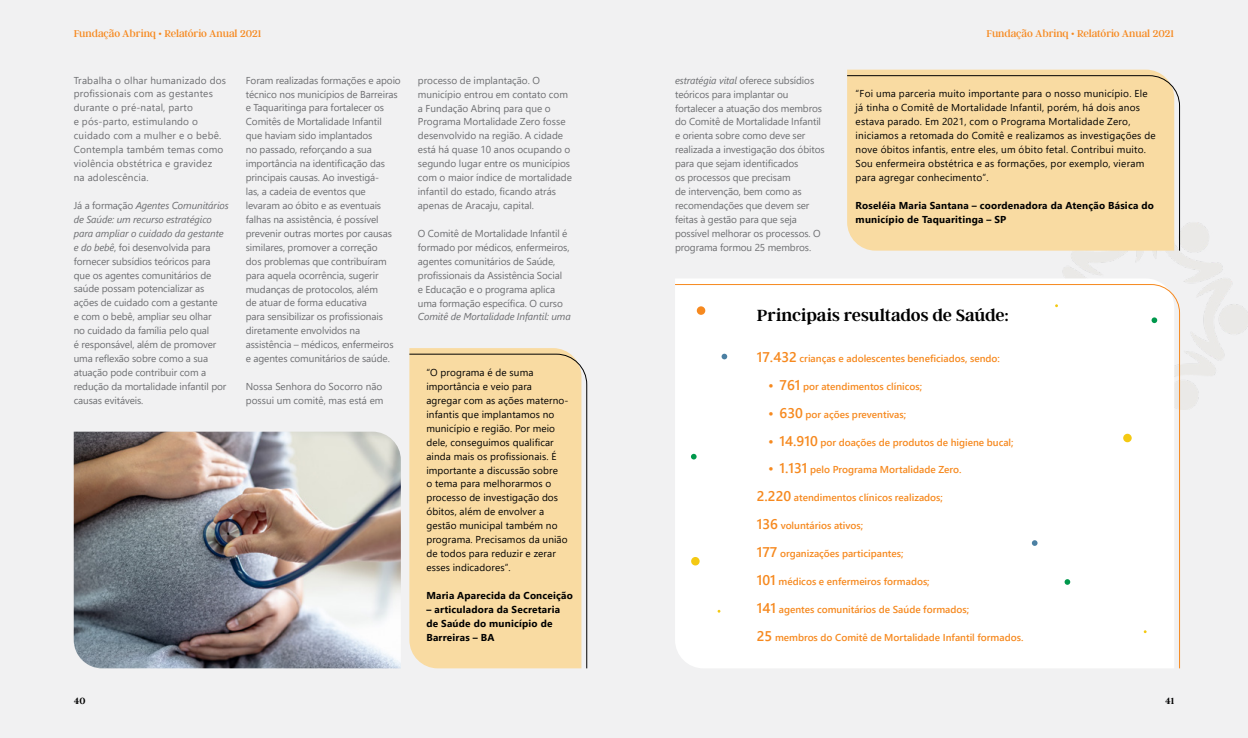
<style>
.page{position:relative;width:1248px;height:738px;background:#fff}
.page>*{position:absolute;margin:0;border:0;box-sizing:border-box;transform-origin:0 0}
.t1{font:600 18px "Argent CF";letter-spacing:-.005em;color:#000}
.t2{font:11px "Argent CF";color:#f6891f}
.t3{font:10px/13.9px "Segoe UI";letter-spacing:-.01em;color:#6d6e71}
.t4{font:10px/13.9px "Segoe UI";letter-spacing:.01em;color:#000}
.t5{font:600 10px "Segoe UI";color:#f6891f}
.t6{font:10px/13.9px "Segoe UI";letter-spacing:.02em;color:#6d6e71}
.t7{font:700 10px/13.9px "Segoe UI";letter-spacing:.02em;color:#000}
.t8{font:italic 10px "Segoe UI";letter-spacing:-.01em;color:#6d6e71}
.t9{font:600 10px "Argent CF";color:#000}
.s1{font-style:italic}
.s2{font-size:14px}
</style>
<div class="page">
<div style="left:0;top:0;width:624px;height:737px;background:#f1f1f2"></div>
<div style="left:624px;top:0;width:623px;height:737px;background:#f1f1f2"></div>
<img style="left:74px;top:431px;width:327px;height:236px">
<div style="left:409px;top:353px;width:178px;height:315px;background:#f9dba2"></div>
<img style="left:1062px;top:217px;width:185px;height:192px">
<div style="left:847px;top:70px;width:315px;height:5px;background:#f9dba2"></div>
<div style="left:847px;top:75px;width:333px;height:176px;background:#f9dba2"></div>
<div style="left:675px;top:283px;width:505px;height:385px;background:#fff"></div>
<svg style="left:691px;top:453px;width:5px;height:6px"></svg>
<svg style="left:1064px;top:578px;width:6px;height:6px"></svg>
<div style="left:691px;top:556px;width:8px;height:9px;background:#f4c912;border-radius:50%"></div>
<svg style="left:1031px;top:539px;width:6px;height:6px"></svg>
<p class="t2" style="left:74px;top:27px;width:189px">Fundação Abrinq • Relatório Anual 2021</p>
<p class="t2" style="left:986px;top:27px;width:189px">Fundação Abrinq • Relatório Anual 2021</p>
<p class="t6" style="left:74px;top:72px;width:154px">Trabalha o olhar humanizado dos profissionais com as gestantes durante o pré-natal, parto<br>e pós-parto, estimulando o cuidado com a mulher e o bebê.<br>Contempla também temas como violência obstétrica e gravidez<br>na adolescência.</p>
<p class="t3" style="left:74px;top:197px;width:156px">Já a formação <span class="s1">Agentes Comunitários de Saúde: um recurso estratégico para ampliar o cuidado da gestante e do bebê</span>, foi desenvolvida para fornecer subsídios teóricos para que os agentes comunitários de saúde possam potencializar as ações de cuidado com a gestante<br>e com o bebê, ampliar seu olhar<br>no cuidado da família pelo qual<br>é responsável, além de promover uma reflexão sobre como a sua atuação pode contribuir com a redução da mortalidade infantil por causas evitáveis.</p>
<p class="t3" style="left:246px;top:72px;width:156px">Foram realizadas formações e apoio técnico nos municípios de Barreiras e Taquaritinga para fortalecer os<br>Comitês de Mortalidade Infantil que haviam sido implantados<br>no passado, reforçando a sua importância na identificação das principais causas. Ao investigá-<br>las, a cadeia de eventos que levaram ao óbito e as eventuais falhas na assistência, é possível prevenir outras mortes por causas similares, promover a correção<br>dos problemas que contribuíram para aquela ocorrência, sugerir mudanças de protocolos, além<br>de atuar de forma educativa<br>para sensibilizar os profissionais diretamente envolvidos na assistência – médicos, enfermeiros e agentes comunitários de saúde.</p>
<p class="t3" style="left:246px;top:378px;width:139px">Nossa Senhora do Socorro não possui um comitê, mas está em</p>
<p class="t3" style="left:418px;top:72px;width:156px">processo de implantação. O município entrou em contato com a Fundação Abrinq para que o<br>Programa Mortalidade Zero fosse desenvolvido na região. A cidade está há quase 10 anos ocupando o segundo lugar entre os municípios com o maior índice de mortalidade infantil do estado, ficando atrás apenas de Aracaju, capital.</p>
<p class="t3" style="left:418px;top:225px;width:153px">O Comitê de Mortalidade Infantil é formado por médicos, enfermeiros, agentes comunitários de Saúde, profissionais da Assistência Social e Educação e o programa aplica uma formação específica. O curso</p>
<p class="t8" style="left:418px;top:307px;width:154px">Comitê de Mortalidade Infantil: uma</p>
<p class="t4" style="left:426px;top:364px;width:144px">“O programa é de suma importância e veio para agregar com as ações materno&shy;infantis que implantamos no município e região. Por meio dele, conseguimos qualificar ainda mais os profissionais. É importante a discussão sobre<br>o tema para melhorarmos o processo de investigação dos óbitos, além de envolver a gestão municipal também no programa. Precisamos da união de todos para reduzir e zerar esses indicadores”.</p>
<p class="t7" style="left:426px;top:587px;width:148px">Maria Aparecida da Conceição</p>
<p class="t7" style="left:426px;top:601px;width:135px">– articuladora da Secretaria de Saúde do município de<br>Barreiras – BA</p>
<p class="t3" style="left:675px;top:72px;width:151px"><span class="s1">estratégia vital</span> oferece subsídios teóricos para implantar ou fortalecer a atuação dos membros do Comitê de Mortalidade Infantil e orienta sobre como deve ser realizada a investigação dos óbitos para que sejam identificados<br>os processos que precisam<br>de intervenção, bem como as recomendações que devem ser feitas à gestão para que seja possível melhorar os processos. O programa formou 25 membros.</p>
<p class="t4" style="left:855px;top:86px;width:302px">“Foi uma parceria muito importante para o nosso município. Ele já tinha o Comitê de Mortalidade Infantil, porém, há dois anos estava parado. Em 2021, com o Programa Mortalidade Zero, iniciamos a retomada do Comitê e realizamos as investigações de nove óbitos infantis, entre eles, um óbito fetal. Contribui muito.<br>Sou enfermeira obstétrica e as formações, por exemplo, vieram para agregar conhecimento”.</p>
<p class="t7" style="left:855px;top:197px;width:300px">Roseléia Maria Santana – coordenadora da Atenção Básica do município de Taquaritinga – SP</p>
<h1 class="t1" style="left:756px;top:305px;width:253px">Principais resultados de Saúde:</h1>
<p class="t5" style="left:756px;top:349px;width:244px"><span class="s2">17.432</span> crianças e adolescentes beneficiados, sendo:</p>
<p class="t5" style="left:768px;top:376px;width:155px"><span class="s2">• 761</span> por atendimentos clínicos;</p>
<p class="t5" style="left:768px;top:404px;width:139px"><span class="s2">• 630</span> por ações preventivas;</p>
<p class="t5" style="left:768px;top:432px;width:247px"><span class="s2">• 14.910</span> por doações de produtos de higiene bucal;</p>
<p class="t5" style="left:768px;top:460px;width:195px"><span class="s2">• 1.131</span> pelo Programa Mortalidade Zero.</p>
<p class="t5" style="left:756px;top:488px;width:188px"><span class="s2">2.220</span> atendimentos clínicos realizados;</p>
<p class="t5" style="left:756px;top:515px;width:108px"><span class="s2">136</span> voluntários ativos;</p>
<p class="t5" style="left:756px;top:543px;width:148px"><span class="s2">177</span> organizações participantes;</p>
<p class="t5" style="left:756px;top:571px;width:174px"><span class="s2">101</span> médicos e enfermeiros formados;</p>
<p class="t5" style="left:756px;top:599px;width:214px"><span class="s2">141</span> agentes comunitários de Saúde formados;</p>
<p class="t5" style="left:756px;top:627px;width:268px"><span class="s2">25</span> membros do Comitê de Mortalidade Infantil formados.</p>
<p class="t9" style="left:74px;top:695px;width:13px">40</p>
<p class="t9" style="left:1165px;top:695px;width:11px">41</p>
</div>
